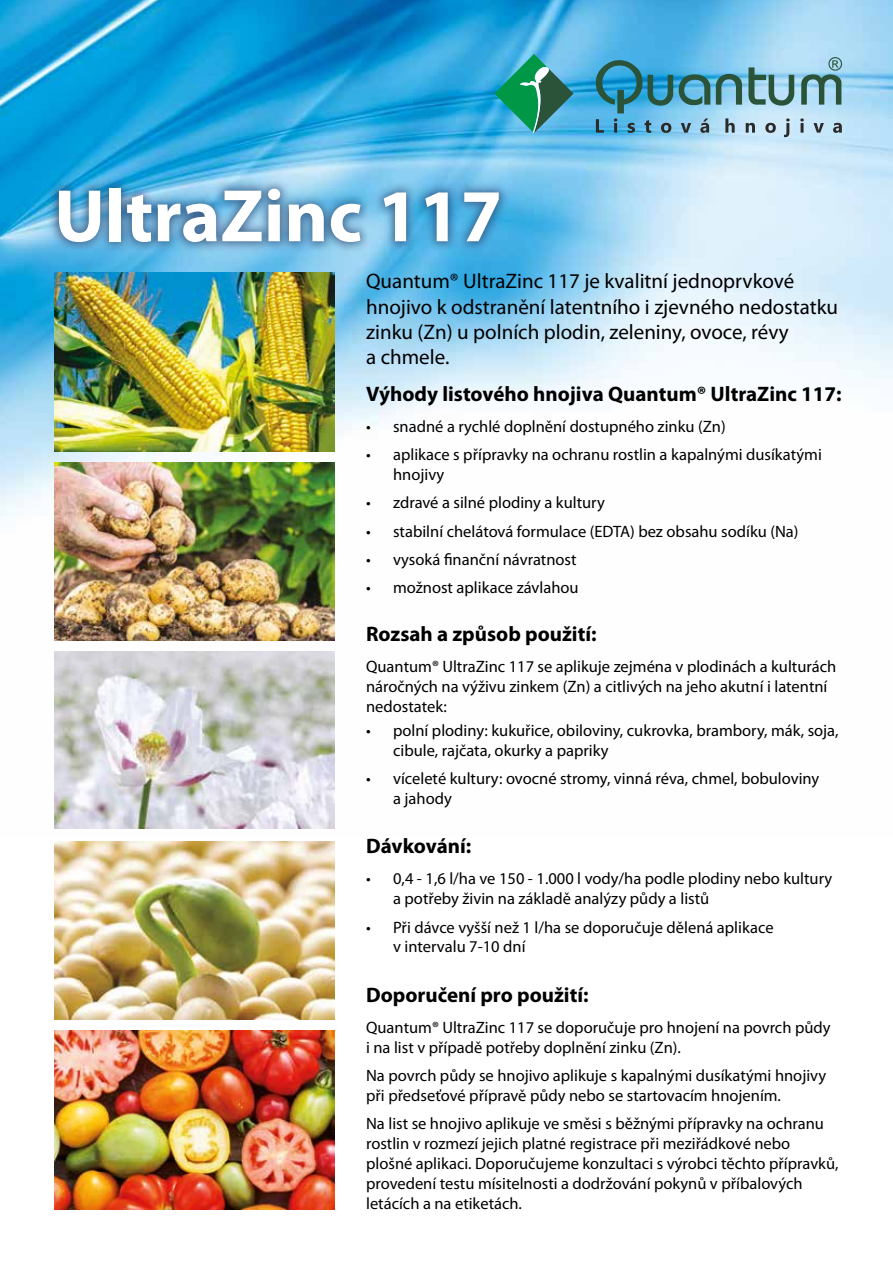
<style>
.page{position:relative;width:893px;height:1263px;background:#fff}
.page>*{position:absolute;margin:0;border:0;box-sizing:border-box;transform-origin:0 0}
.t1{font:700 75px "Myriad Pro";color:#fff}
.t2{font:21px/25.2px "Myriad Pro";color:#000}
.t3{font:700 21px "Myriad Pro";color:#000}
.t4{font:16.5px/19.8px "Myriad Pro";color:#000}
</style>
<div class="page">
<img style="left:0;top:0;width:893px;height:652px">
<svg style="left:494px;top:54px;width:79px;height:79px;background:#3b9f9d"></svg>
<svg style="left:596px;top:57px;width:246px;height:80px;background:#72afc7"></svg>
<div style="left:47px;top:176px;width:463px;height:77px;background:#2a466f;opacity:.75"></div>
<img style="left:54px;top:273px;width:281px;height:178px">
<img style="left:54px;top:462px;width:281px;height:179px">
<img style="left:54px;top:652px;width:281px;height:177px">
<img style="left:54px;top:841px;width:281px;height:179px">
<img style="left:54px;top:1031px;width:281px;height:178px">
<h1 class="t1" style="left:54px;top:167px;width:450px">UltraZinc 117</h1>
<p class="t2" style="left:366px;top:268px;width:474px">Quantum® UltraZinc 117 je kvalitní jednoprvkové hnojivo k odstranění latentního i zjevného nedostatku zinku (Zn) u polních plodin, zeleniny, ovoce, révy<br>a chmele.</p>
<p class="t3" style="left:366px;top:380px;width:477px">Výhody listového hnojiva Quantum® UltraZinc 117:</p>
<p class="t4" style="left:366px;top:416px;width:361px">• snadné a rychlé doplnění dostupného zinku (Zn)</p>
<p class="t4" style="left:393px;top:445px;width:430px;text-indent:-27px">• aplikace s přípravky na ochranu rostlin a kapalnými dusíkatými hnojivy</p>
<p class="t4" style="left:366px;top:493px;width:240px">• zdravé a silné plodiny a kultury</p>
<p class="t4" style="left:366px;top:521px;width:434px">• stabilní chelátová formulace (EDTA) bez obsahu sodíku (Na)</p>
<p class="t4" style="left:366px;top:549px;width:212px">• vysoká finanční návratnost</p>
<p class="t4" style="left:366px;top:578px;width:214px">• možnost aplikace závlahou</p>
<p class="t3" style="left:366px;top:620px;width:232px">Rozsah a způsob použití:</p>
<p class="t4" style="left:366px;top:656px;width:472px">Quantum® UltraZinc 117 se aplikuje zejména v plodinách a kulturách náročných na výživu zinkem (Zn) a citlivých na jeho akutní i latentní nedostatek:</p>
<p class="t4" style="left:393px;top:720px;width:447px;text-indent:-27px">• polní plodiny: kukuřice, obiloviny, cukrovka, brambory, mák, soja, cibule, rajčata, okurky a papriky</p>
<p class="t4" style="left:393px;top:768px;width:428px;text-indent:-27px">• víceleté kultury: ovocné stromy, vinná réva, chmel, bobuloviny a jahody</p>
<p class="t3" style="left:366px;top:833px;width:107px">Dávkování:</p>
<p class="t4" style="left:393px;top:869px;width:441px;text-indent:-27px">• 0,4 - 1,6 l/ha ve 150 - 1.000 l vody/ha podle plodiny nebo kultury a potřeby živin na základě analýzy půdy a listů</p>
<p class="t4" style="left:393px;top:917px;width:382px;text-indent:-27px">• Při dávce vyšší než 1 l/ha se doporučuje dělená aplikace v intervalu 7-10 dní</p>
<p class="t3" style="left:366px;top:981px;width:224px">Doporučení pro použití:</p>
<p class="t4" style="left:366px;top:1017px;width:466px">Quantum® UltraZinc 117 se doporučuje pro hnojení na povrch půdy i na list v případě potřeby doplnění zinku (Zn).</p>
<p class="t4" style="left:366px;top:1065px;width:461px">Na povrch půdy se hnojivo aplikuje s kapalnými dusíkatými hnojivy při předseťové přípravě půdy nebo se startovacím hnojením.</p>
<p class="t4" style="left:366px;top:1114px;width:474px">Na list se hnojivo aplikuje ve směsi s běžnými přípravky na ochranu rostlin v rozmezí jejich platné registrace při meziřádkové nebo plošné aplikaci. Doporučujeme konzultaci s výrobci těchto přípravků, provedení testu mísitelnosti a dodržování pokynů v příbalových letácích a na etiketách.</p>
</div>
